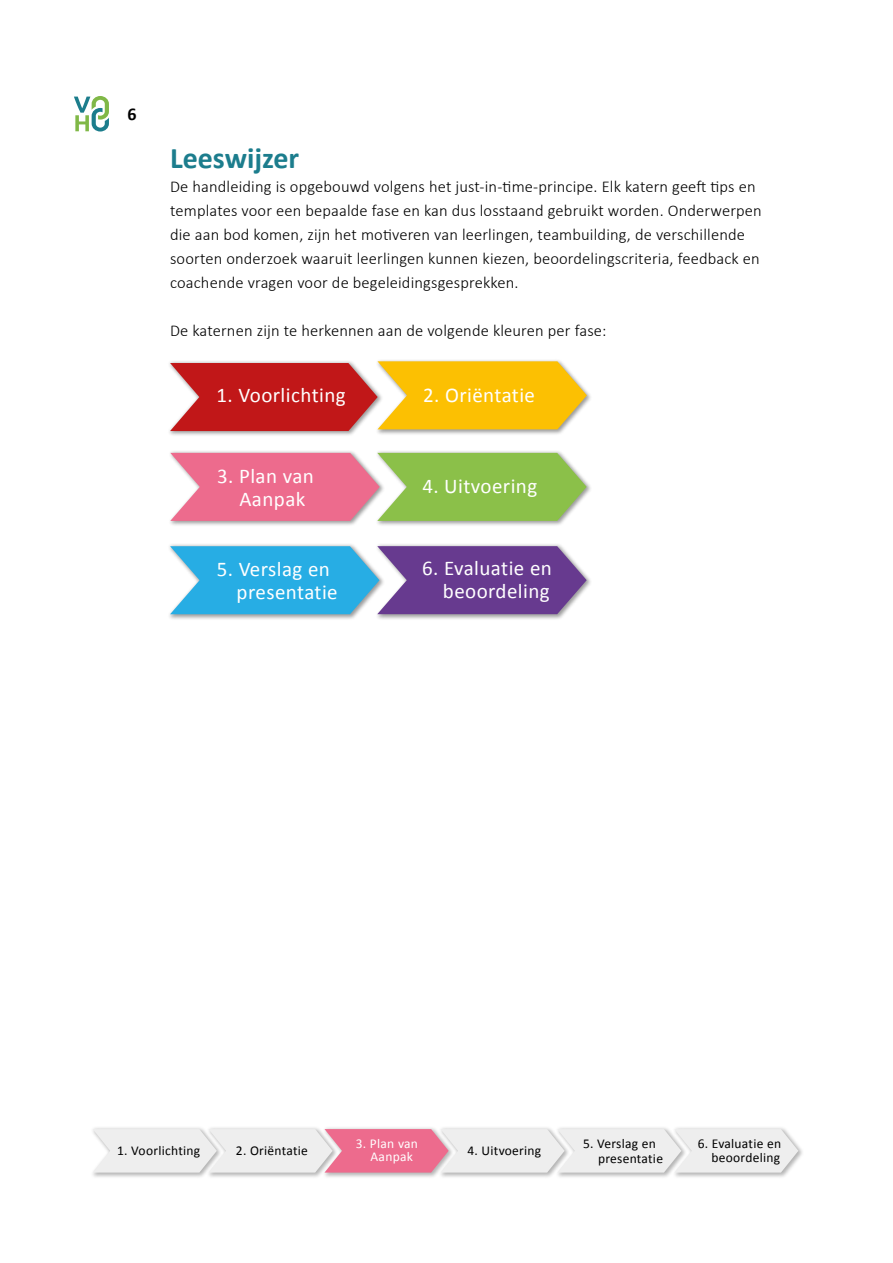
<style>
.page{position:relative;width:893px;height:1263px;background:#fff}
.page>*{position:absolute;margin:0;border:0;box-sizing:border-box;transform-origin:0 0}
.t1{font:700 30px "Calibri";color:#1c7d8d}
.t2{font:21px "Calibri";letter-spacing:.02em;color:#fff}
.t3{font:700 18px "Calibri";color:#000}
.t4{font:300 16.5px/24px "Calibri";letter-spacing:.01em;color:#000}
.t5{font:13.5px "Calibri";letter-spacing:.02em;color:#000}
.t6{font:13.5px "Calibri";letter-spacing:.02em;color:#fff}
</style>
<div class="page">
<svg style="left:74px;top:96px;width:35px;height:36px"></svg>
<div style="left:90px;top:1126px;width:133px;height:52px;background:#000;opacity:.3"></div>
<div style="left:438px;top:1126px;width:133px;height:52px;background:#000;opacity:.3"></div>
<div style="left:206px;top:1126px;width:133px;height:52px;background:#000;opacity:.3"></div>
<div style="left:555px;top:1126px;width:132px;height:52px;background:#000;opacity:.3"></div>
<div style="left:322px;top:1126px;width:133px;height:52px;background:#000;opacity:.3"></div>
<div style="left:672px;top:1126px;width:132px;height:52px;background:#000;opacity:.3"></div>
<svg style="left:93px;top:1129px;width:705px;height:43px;background:#edd9de"></svg>
<div style="left:167px;top:360px;width:216px;height:77px;background:#000;opacity:.4"></div>
<div style="left:375px;top:450px;width:217px;height:77px;background:#000;opacity:.4"></div>
<div style="left:375px;top:358px;width:217px;height:78px;background:#000;opacity:.4"></div>
<svg style="left:170px;top:361px;width:417px;height:70px;background:#e18131"></svg>
<div style="left:167px;top:543px;width:218px;height:77px;background:#000;opacity:.4"></div>
<div style="left:168px;top:450px;width:217px;height:77px;background:#000;opacity:.4"></div>
<svg style="left:170px;top:453px;width:417px;height:68px;background:#c3a27d"></svg>
<div style="left:375px;top:543px;width:217px;height:77px;background:#000;opacity:.4"></div>
<svg style="left:170px;top:546px;width:417px;height:68px;background:#5e84c1"></svg>
<p class="t3" style="left:128px;top:103px;width:11px">6</p>
<h1 class="t1" style="left:170px;top:139px;width:131px">Leeswijzer</h1>
<p class="t4" style="left:170px;top:174px;width:593px">De handleiding is opgebouwd volgens het just-in-time-principe. Elk katern geeft tips en templates voor een bepaalde fase en kan dus losstaand gebruikt worden. Onderwerpen die aan bod komen, zijn het motiveren van leerlingen, teambuilding, de verschillende soorten onderzoek waaruit leerlingen kunnen kiezen, beoordelingscriteria, feedback en coachende vragen voor de begeleidingsgesprekken.</p>
<p class="t4" style="left:170px;top:318px;width:438px">De katernen zijn te herkennen aan de volgende kleuren per fase:</p>
<p class="t2" style="left:217px;top:382px;width:131px">1. Voorlichting</p>
<p class="t2" style="left:423px;top:382px;width:113px">2. Oriëntatie</p>
<p class="t2" style="left:217px;top:463px;width:98px">3. Plan van</p>
<p class="t2" style="left:239px;top:486px;width:67px">Aanpak</p>
<p class="t2" style="left:217px;top:556px;width:115px">5. Verslag en</p>
<p class="t2" style="left:422px;top:473px;width:116px">4. Uitvoering</p>
<p class="t2" style="left:422px;top:555px;width:131px">6. Evaluatie en</p>
<p class="t2" style="left:237px;top:579px;width:103px">presentatie</p>
<p class="t2" style="left:443px;top:578px;width:108px">beoordeling</p>
<p class="t6" style="left:356px;top:1135px;width:64px">3. Plan van</p>
<p class="t5" style="left:583px;top:1135px;width:74px">5. Verslag en</p>
<p class="t5" style="left:698px;top:1135px;width:85px">6. Evaluatie en</p>
<p class="t6" style="left:371px;top:1148px;width:44px">Aanpak</p>
<p class="t5" style="left:598px;top:1150px;width:67px">presentatie</p>
<p class="t5" style="left:711px;top:1149px;width:70px">beoordeling</p>
<p class="t5" style="left:117px;top:1142px;width:85px">1. Voorlichting</p>
<p class="t5" style="left:236px;top:1142px;width:73px">2. Oriëntatie</p>
<p class="t5" style="left:467px;top:1142px;width:75px">4. Uitvoering</p>
</div>
